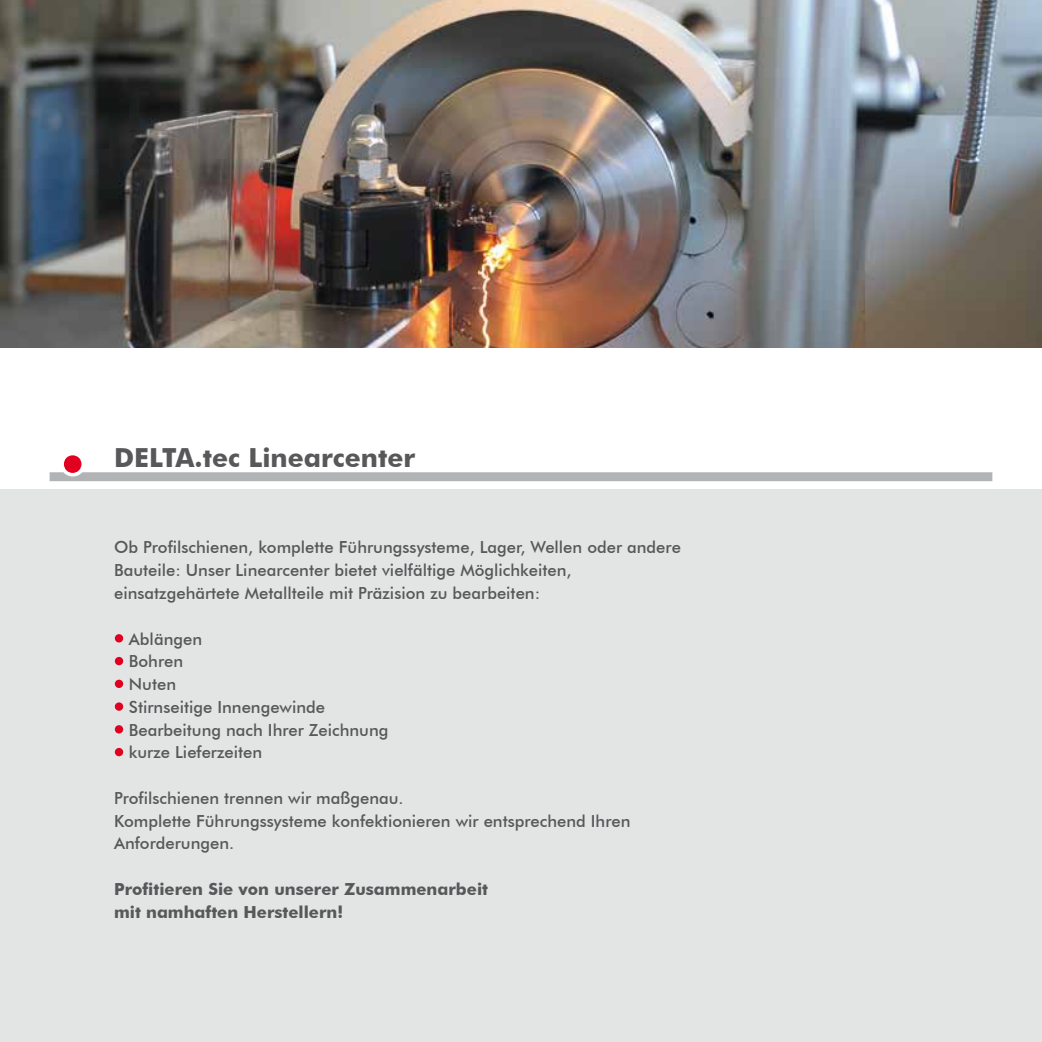
<style>
.page{position:relative;width:1042px;height:1042px;background:#fff}
.page>*{position:absolute;margin:0;border:0;box-sizing:border-box;transform-origin:0 0}
.t1{font:700 26.25px "Futura BT";color:#58585a}
.t2{font:500 16.62px/22.8px "Futura BT";color:#58585a}
.t3{font:700 16.62px/22.8px "Futura BT";color:#58585a}
.s1{color:#e20020}
</style>
<div class="page">
<div style="left:0;top:490px;width:1042px;height:552px;background:#e3e4e4"></div>
<svg style="left:50px;top:455px;width:942px;height:26px"></svg>
<svg style="left:114px;top:634px;width:10px;height:9px"></svg>
<svg style="left:114px;top:656px;width:10px;height:10px"></svg>
<svg style="left:114px;top:679px;width:10px;height:9px"></svg>
<svg style="left:114px;top:702px;width:10px;height:9px"></svg>
<svg style="left:114px;top:725px;width:10px;height:9px"></svg>
<svg style="left:114px;top:748px;width:10px;height:9px"></svg>
<img style="left:0;top:0;width:1042px;height:347px">
<h1 class="t1" style="left:114px;top:441px;width:302px">DELTA.tec Linearcenter</h1>
<p class="t2" style="left:114px;top:536px;width:568px">Ob Profilschienen, komplette Führungssysteme, Lager, Wellen oder andere<br>Bauteile: Unser Linearcenter bietet vielfältige Möglichkeiten, einsatzgehärtete Metallteile mit Präzision zu bearbeiten:</p>
<p class="t2" style="left:114px;top:627px;width:90px"><span class="s1">•</span> Ablängen</p>
<p class="t2" style="left:114px;top:650px;width:71px"><span class="s1">•</span> Bohren</p>
<p class="t2" style="left:114px;top:672px;width:64px"><span class="s1">•</span> Nuten</p>
<p class="t2" style="left:114px;top:695px;width:213px"><span class="s1">•</span> Stirnseitige Innengewinde</p>
<p class="t2" style="left:114px;top:718px;width:276px"><span class="s1">•</span> Bearbeitung nach Ihrer Zeichnung</p>
<p class="t2" style="left:114px;top:741px;width:150px"><span class="s1">•</span> kurze Lieferzeiten</p>
<p class="t2" style="left:114px;top:786px;width:518px">Profilschienen trennen wir maßgenau.<br>Komplette Führungssysteme konfektionieren wir entsprechend Ihren<br>Anforderungen.</p>
<p class="t3" style="left:114px;top:877px;width:375px">Profitieren Sie von unserer Zusammenarbeit mit namhaften Herstellern!</p>
</div>
